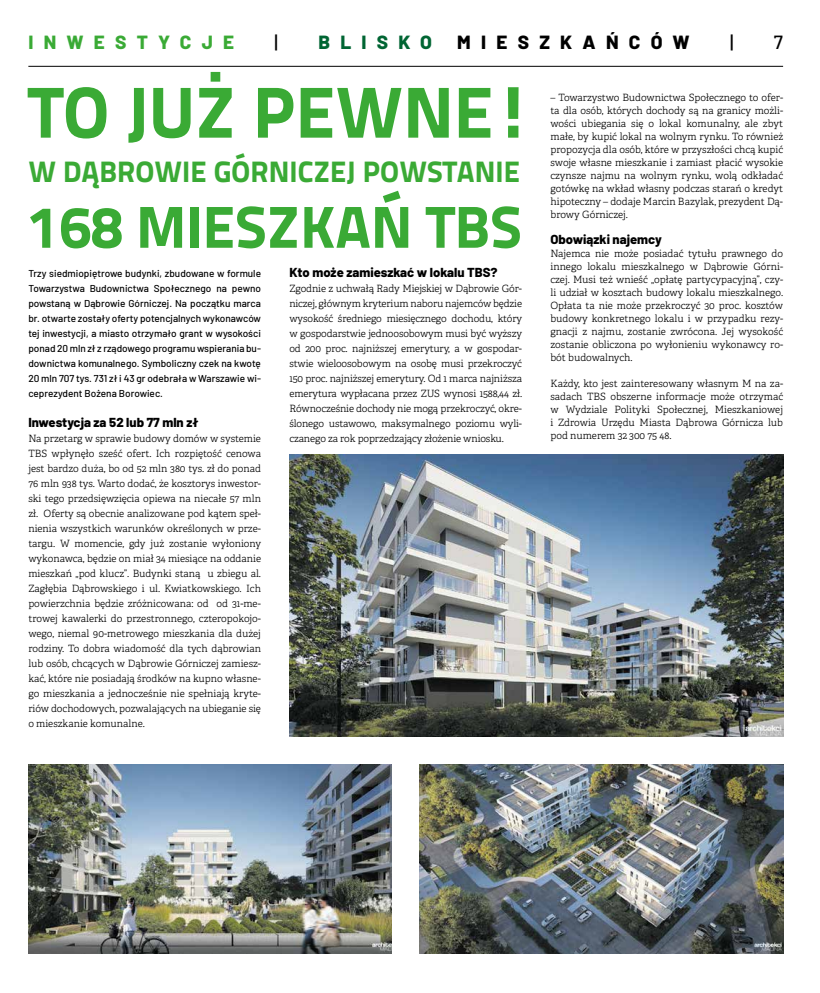
<style>
.page{position:relative;width:820px;height:993px;background:#fff}
.page>*{position:absolute;margin:0;border:0;box-sizing:border-box;transform-origin:0 0}
.t1{font:72px "Titillium Text 25 L 999 wt";color:#3aaa35}
.t2{font:59px "Titillium Text 25 L 999 wt";color:#3aaa35}
.t3{font:29.5px "Titillium Text 25 L 999 wt";color:#3aaa35}
.t4{font:800 19px "Barlow";letter-spacing:.54em;color:#000}
.t5{font:800 19px "Barlow";letter-spacing:.54em;color:#3aaa35}
.t6{font:800 19px "Barlow";letter-spacing:.54em;color:#006533}
.t7{font:500 19px "Barlow";color:#000}
.t8{font:800 13px "Barlow";color:#000}
.t9{font:300 10px/15px "Adelle";letter-spacing:-.005em;color:#000;text-align:justify}
.t10{font:500 10px/15px "Barlow";color:#000;text-align:justify}
</style>
<div class="page">
<hr style="left:28px;top:66px;width:754px;height:1px;background:#000">
<img style="left:420px;top:764px;width:362px;height:189px">
<img style="left:28px;top:764px;width:363px;height:189px">
<img style="left:289px;top:454px;width:493px;height:282px">
<h3 class="t5" style="left:28px;top:28px;width:207px">INWESTYCJE</h3>
<h3 class="t7" style="left:274px;top:28px;width:5px">|</h3>
<h3 class="t6" style="left:318px;top:28px;width:115px">BLISKO</h3>
<h3 class="t4" style="left:457px;top:28px;width:234px">MIESZKAŃCÓW</h3>
<h3 class="t7" style="left:729px;top:28px;width:5px">|</h3>
<h3 class="t7" style="left:773px;top:28px;width:11px">7</h3>
<h1 class="t1" style="left:28px;top:56px;width:504px">TO JUŻ PEWNE!</h1>
<h3 class="t3" style="left:28px;top:148px;width:493px">W DĄBROWIE GÓRNICZEJ POWSTANIE</h3>
<h2 class="t2" style="left:28px;top:181px;width:494px">168 MIESZKAŃ TBS</h2>
<p class="t10" style="left:28px;top:265px;width:234px">Trzy siedmiopiętrowe budynki, zbudowane w formule Towarzystwa Budownictwa Społecznego na pewno powstaną w Dąbrowie Górniczej. Na początku marca br. otwarte zostały oferty potencjalnych wykonawców tej inwestycji, a miasto otrzymało grant w wysokości ponad 20 mln zł z rządowego programu wspierania bu&shy;downictwa komunalnego. Symboliczny czek na kwotę 20 mln 707 tys. 731 zł i 43 gr odebrała w Warszawie wi&shy;ceprezydent Bożena Borowiec.</p>
<h3 class="t8" style="left:28px;top:412px;width:172px">Inwestycja za 52 lub 77 mln zł</h3>
<p class="t9" style="left:28px;top:431px;width:234px">Na przetarg w sprawie budowy domów w systemie TBS wpłynęło sześć ofert. Ich rozpiętość cenowa jest bardzo duża, bo od 52 mln 380 tys. zł do ponad 76 mln 938 tys. Warto dodać, że kosztorys inwestor&shy;ski tego przedsięwzięcia opiewa na niecałe 57 mln zł. Oferty są obecnie analizowane pod kątem speł&shy;nienia wszystkich warunków określonych w prze&shy;targu. W momencie, gdy już zostanie wyłoniony wykonawca, będzie on miał 34 miesiące na oddanie mieszkań „pod klucz”. Budynki staną u zbiegu al.<br>Zagłębia Dąbrowskiego i ul. Kwiatkowskiego. Ich powierzchnia będzie zróżnicowana: od od 31-me&shy;trowej kawalerki do przestronnego, czteropokojo&shy;wego, niemal 90-metrowego mieszkania dla dużej rodziny. To dobra wiadomość dla tych dąbrowian lub osób, chcących w Dąbrowie Górniczej zamiesz&shy;kać, które nie posiadają środków na kupno własne&shy;go mieszkania a jednocześnie nie spełniają kryte&shy;riów dochodowych, pozwalających na ubieganie się o mieszkanie komunalne.</p>
<h3 class="t8" style="left:289px;top:262px;width:210px">Kto może zamieszkać w lokalu TBS?</h3>
<p class="t9" style="left:289px;top:281px;width:234px">Zgodnie z uchwałą Rady Miejskiej w Dąbrowie Gór&shy;niczej, głównym kryterium naboru najemców będzie wysokość średniego miesięcznego dochodu, który w gospodarstwie jednoosobowym musi być wyższy od 200 proc. najniższej emerytury, a w gospodar&shy;stwie wieloosobowym na osobę musi przekroczyć 150 proc. najniższej emerytury. Od 1 marca najniższa emerytura wypłacana przez ZUS wynosi 1588,44 zł.<br>Równocześnie dochody nie mogą przekroczyć, okre&shy;ślonego ustawowo, maksymalnego poziomu wyli&shy;czanego za rok poprzedzający złożenie wniosku.</p>
<p class="t9" style="left:550px;top:91px;width:234px;line-height:13px">– Towarzystwo Budownictwa Społecznego to ofer&shy;ta dla osób, których dochody są na granicy możli&shy;wości ubiegania się o lokal komunalny, ale zbyt małe, by kupić lokal na wolnym rynku. To również propozycja dla osób, które w przyszłości chcą kupić swoje własne mieszkanie i zamiast płacić wysokie czynsze najmu na wolnym rynku, wolą odkładać gotówkę na wkład własny podczas starań o kredyt hipoteczny – dodaje Marcin Bazylak, prezydent Dą&shy;browy Górniczej.</p>
<h3 class="t8" style="left:550px;top:230px;width:113px">Obowiązki najemcy</h3>
<p class="t9" style="left:550px;top:247px;width:234px;line-height:13px">Najemca nie może posiadać tytułu prawnego do innego lokalu mieszkalnego w Dąbrowie Górni&shy;czej. Musi też wnieść „opłatę partycypacyjną”, czy&shy;li udział w kosztach budowy lokalu mieszkalnego.<br>Opłata ta nie może przekroczyć 30 proc. kosztów budowy konkretnego lokalu i w przypadku rezy&shy;gnacji z najmu, zostanie zwrócona. Jej wysokość zostanie obliczona po wyłonieniu wykonawcy ro&shy;bót budowalnych.</p>
<p class="t9" style="left:550px;top:377px;width:234px;line-height:13px">Każdy, kto jest zainteresowany własnym M na za&shy;sadach TBS obszerne informacje może otrzymać w Wydziale Polityki Społecznej, Mieszkaniowej i Zdrowia Urzędu Miasta Dąbrowa Górnicza lub pod numerem 32 300 75 48.</p>
</div>
